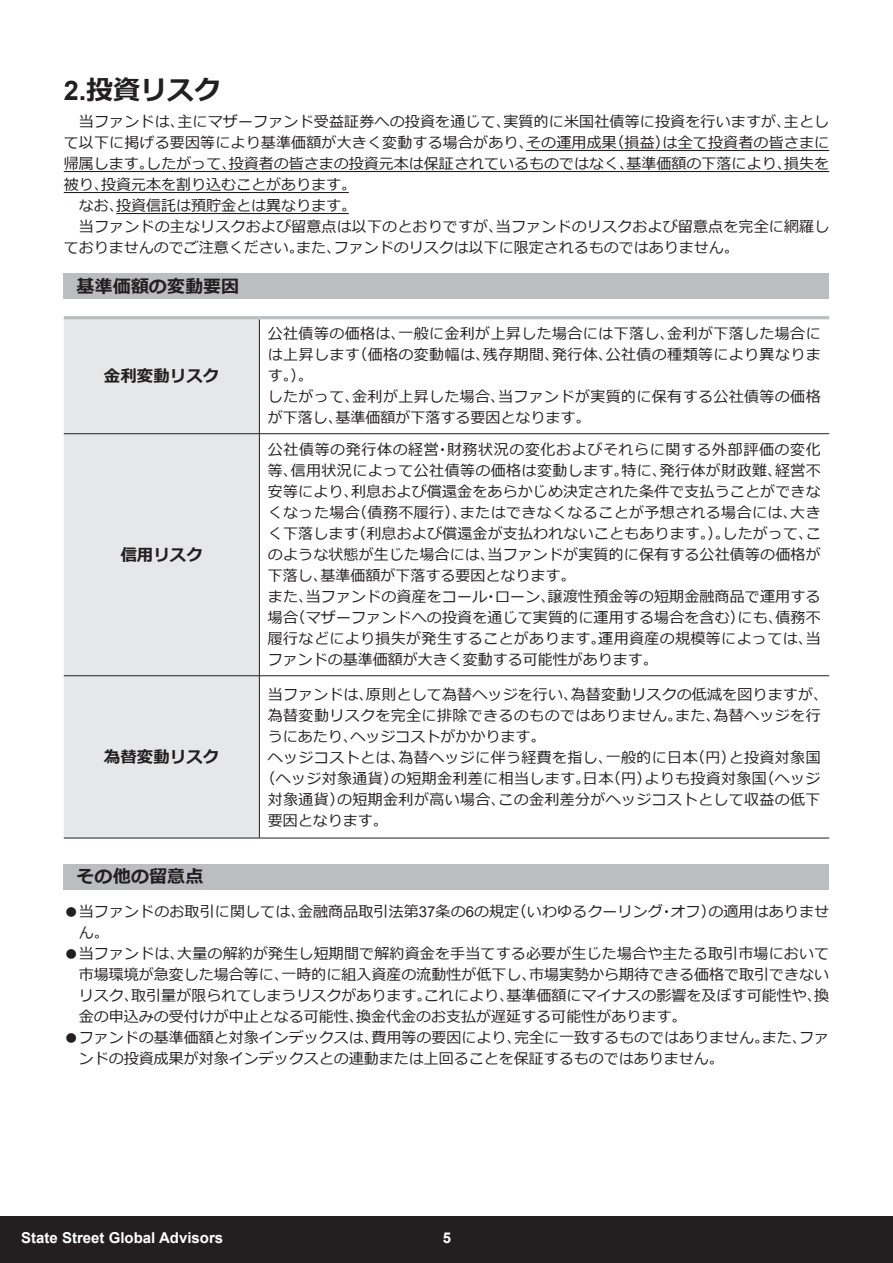
<style>
.page{position:relative;width:893px;height:1263px;background:#fff}
.page>*{position:absolute;margin:0;border:0;box-sizing:border-box;transform-origin:0 0}
.t1{font:700 27px "Meiryo";color:#231f20}
.t2{font:700 18px "Meiryo";letter-spacing:.01em;color:#231f20}
.t3{font:700 16.5px "Meiryo";color:#231f20}
.t4{font:15px/21px "Meiryo";letter-spacing:.01em;color:#231f20}
.t5{font:700 15px "Arial";color:#fff}
.t6{font:700 14.85px "Arial";color:#fff}
.s1{font-family:"Arial"}
</style>
<div class="page">
<div style="left:0;top:1216px;width:893px;height:47px;background:#231f20"></div>
<hr style="left:526px;top:150px;width:303px;height:1px;background:#231f20">
<hr style="left:64px;top:171px;width:765px;height:1px;background:#231f20">
<hr style="left:64px;top:192px;width:285px;height:1px;background:#231f20">
<hr style="left:116px;top:213px;width:233px;height:1px;background:#231f20">
<div style="left:64px;top:274px;width:765px;height:25px;background:#bcbdc0"></div>
<div style="left:64px;top:319px;width:195px;height:519px;background:#e6e7e9"></div>
<hr style="left:259px;top:319px;width:1px;height:114px;background:#231f20">
<hr style="left:64px;top:433px;width:195px;height:1px;background:#231f20">
<hr style="left:259px;top:434px;width:1px;height:241px;background:#231f20">
<hr style="left:259px;top:433px;width:570px;height:1px;background:#231f20">
<hr style="left:64px;top:675px;width:195px;height:1px;background:#231f20">
<hr style="left:64px;top:838px;width:195px;height:1px;background:#231f20">
<hr style="left:259px;top:676px;width:1px;height:162px;background:#231f20">
<hr style="left:259px;top:675px;width:570px;height:1px;background:#231f20">
<hr style="left:259px;top:838px;width:570px;height:1px;background:#231f20">
<hr style="left:64px;top:316px;width:195px;height:3px;background:#bcbdc0">
<hr style="left:259px;top:316px;width:570px;height:3px;background:#bcbdc0">
<div style="left:64px;top:864px;width:765px;height:25px;background:#bcbdc0"></div>
<h1 class="t1" style="left:64px;top:71px;width:159px"><span class="s1">2.</span>投資リスク</h1>
<p class="t4" style="left:64px;top:112px;width:767px">　当ファンドは、主にマザーファンド受益証券への投資を通じて、実質的に米国社債等に投資を行いますが、主として以下に掲げる要因等により基準価額が大きく変動する場合があり、その運用成果（損益）は全て投資者の皆さまに帰属します。したがって、投資者の皆さまの投資元本は保証されているものではなく、基準価額の下落により、損失を被り、投資元本を割り込むことがあります。<br>　なお、投資信託は預貯金とは異なります。<br>　当ファンドの主なリスクおよび留意点は以下のとおりですが、当ファンドのリスクおよび留意点を完全に網羅しておりませんのでご注意ください。また、ファンドのリスクは以下に限定されるものではありません。</p>
<p class="t2" style="left:77px;top:274px;width:164px">基準価額の変動要因</p>
<p class="t3" style="left:104px;top:364px;width:117px">金利変動リスク</p>
<p class="t3" style="left:120px;top:543px;width:84px">信用リスク</p>
<p class="t3" style="left:104px;top:745px;width:117px">為替変動リスク</p>
<p class="t4" style="left:268px;top:324px;width:554px">公社債等の価格は、一般に金利が上昇した場合には下落し、金利が下落した場合には上昇します（価格の変動幅は、残存期間、発行体、公社債の種類等により異なります。）。<br>したがって、金利が上昇した場合、当ファンドが実質的に保有する公社債等の価格が下落し、基準価額が下落する要因となります。</p>
<p class="t4" style="left:268px;top:440px;width:554px">公社債等の発行体の経営・財務状況の変化およびそれらに関する外部評価の変化等、信用状況によって公社債等の価格は変動します。特に、発行体が財政難、経営不安等により、利息および償還金をあらかじめ決定された条件で支払うことができなくなった場合（債務不履行）、またはできなくなることが予想される場合には、大きく下落します（利息および償還金が支払われないこともあります。）。したがって、このような状態が生じた場合には、当ファンドが実質的に保有する公社債等の価格が下落し、基準価額が下落する要因となります。<br>また、当ファンドの資産をコール・ローン、譲渡性預金等の短期金融商品で運用する場合（マザーファンドへの投資を通じて実質的に運用する場合を含む）にも、債務不履行などにより損失が発生することがあります。運用資産の規模等によっては、当ファンドの基準価額が大きく変動する可能性があります。</p>
<p class="t4" style="left:268px;top:684px;width:562px">当ファンドは、原則として為替ヘッジを行い、為替変動リスクの低減を図りますが、</p>
<p class="t4" style="left:268px;top:705px;width:554px">為替変動リスクを完全に排除できるのものではありません。また、為替ヘッジを行</p>
<p class="t4" style="left:268px;top:726px;width:279px">うにあたり、ヘッジコストがかかります。</p>
<p class="t4" style="left:268px;top:747px;width:554px">ヘッジコストとは、為替ヘッジに伴う経費を指し、一般的に日本（円）と投資対象国</p>
<p class="t4" style="left:260px;top:768px;width:562px">（ヘッジ対象通貨）の短期金利差に相当します。日本（円）よりも投資対象国（ヘッジ</p>
<p class="t4" style="left:268px;top:789px;width:554px">対象通貨）の短期金利が高い場合、この金利差分がヘッジコストとして収益の低下</p>
<p class="t4" style="left:268px;top:810px;width:121px">要因となります。</p>
<p class="t2" style="left:77px;top:864px;width:128px">その他の留意点</p>
<p class="t4" style="left:79px;top:902px;width:752px;text-indent:-15px">●当ファンドのお取引に関しては、金融商品取引法第<span class="s1">37</span>条の<span class="s1">6</span>の規定（いわゆるクーリング・オフ）の適用はありません。</p>
<p class="t4" style="left:79px;top:944px;width:752px;text-align:justify;text-indent:-15px">●当ファンドは、大量の解約が発生し短期間で解約資金を手当てする必要が生じた場合や主たる取引市場において市場環境が急変した場合等に、一時的に組入資産の流動性が低下し、市場実勢から期待できる価格で取引できないリスク、取引量が限られてしまうリスクがあります。これにより、基準価額にマイナスの影響を及ぼす可能性や、換金の申込みの受付けが中止となる可能性、換金代金のお支払が遅延する可能性があります。</p>
<p class="t4" style="left:79px;top:1028px;width:752px;text-indent:-15px">●ファンドの基準価額と対象インデックスは、費用等の要因により、完全に一致するものではありません。また、ファンドの投資成果が対象インデックスとの連動または上回ることを保証するものではありません。</p>
<p class="t5" style="left:21px;top:1227px;width:203px">State Street Global Advisors</p>
<p class="t6" style="left:443px;top:1227px;width:10px">5</p>
</div>
